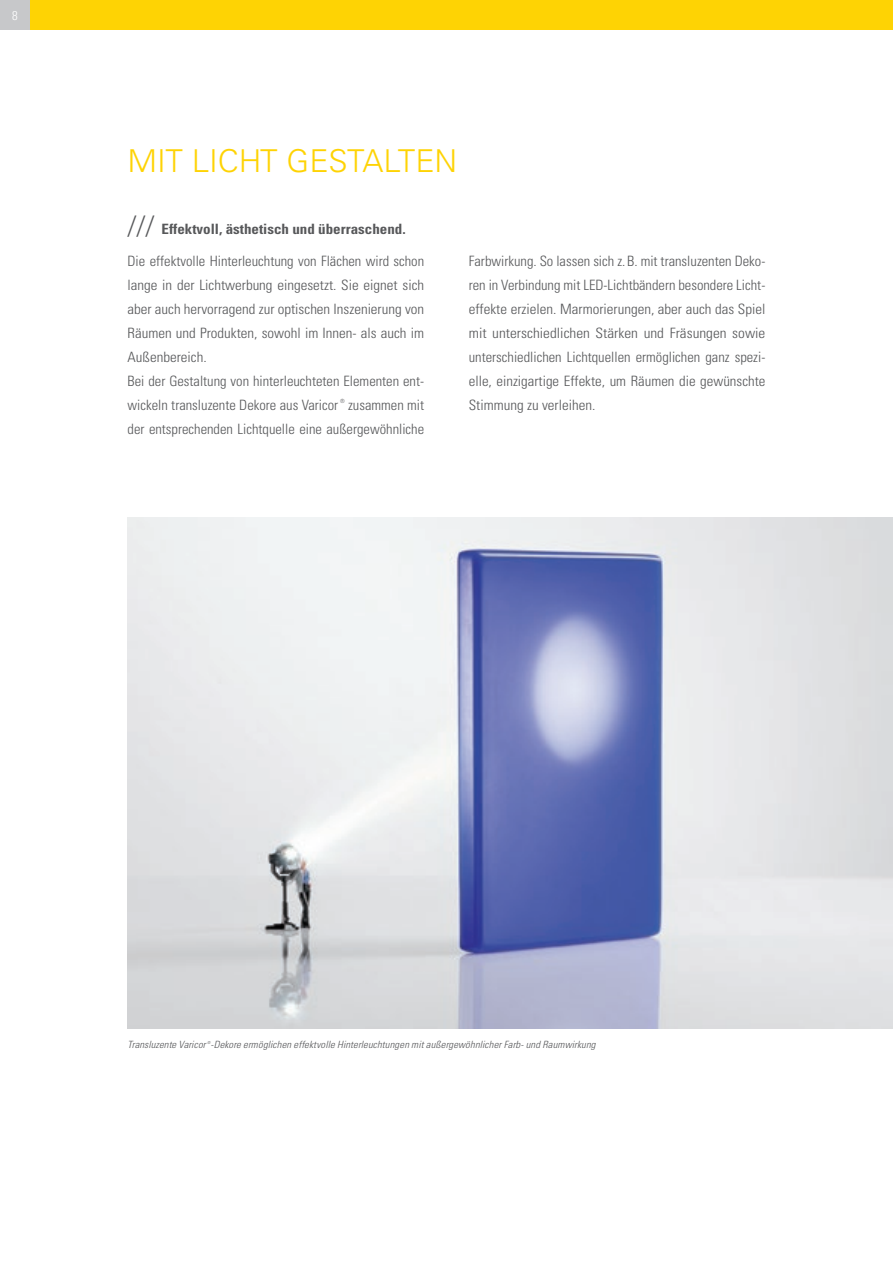
<style>
.page{position:relative;width:893px;height:1263px;background:#fff}
.page>*{position:absolute;margin:0;border:0;box-sizing:border-box;transform-origin:0 0}
.t1{font:300 31.5px "Univers LT Std";color:#fed304}
.t2{font:300 condensed 14.25px/24px "Univers LT Std";color:#57585a}
.t3{font:700 condensed 14.25px "Univers LT Std";color:#57585a;scale:1.05 1}
.t4{font:300 condensed 12.6px "Univers LT Std";color:#fff}
.t5{font:italic 300 condensed 10.05px "Univers LT Std";letter-spacing:.015em;color:#57585a;scale:1.05 1}
.t6{font:300 condensed 5.7px "Univers LT Std";color:#57585a}
.t7{font:italic 300 condensed 4.05px "Univers LT Std";color:#57585a;scale:1.05 1}
.s1{font-weight:300;font-size:25.65px}
</style>
<div class="page">
<img style="left:128px;top:518px;width:765px;height:510px">
<div style="left:0;top:0;width:893px;height:30px;background:#fed304"></div>
<div style="left:0;top:0;width:30px;height:30px;background:#c7c8ca"></div>
<p class="t4" style="left:12px;top:8px;width:7px">8</p>
<h1 class="t1" style="left:128px;top:141px;width:331px">MIT LICHT GESTALTEN</h1>
<p class="t3" style="left:128px;top:220px;width:266px"><span class="s1">///</span> Effektvoll, ästhetisch und überraschend.</p>
<p class="t2" style="left:128px;top:249px;width:298px">Die effektvolle Hinterleuchtung von Flächen wird schon lange in der Lichtwerbung eingesetzt. Sie eignet sich aber auch hervorragend zur optischen Inszenierung von Räumen und Produkten, sowohl im Innen- als auch im Außenbereich.<br>Bei der Gestaltung von hinterleuchteten Elementen ent&shy;wickeln transluzente Dekore aus Varicor</p>
<p class="t6" style="left:340px;top:398px;width:6px">®</p>
<p class="t2" style="left:128px;top:393px;width:298px;text-align:right">zusammen mit<br>der entsprechenden Lichtquelle eine außergewöhnliche</p>
<p class="t2" style="left:469px;top:249px;width:298px;text-align:justify">Farbwirkung. So lassen sich z.B. mit transluzenten Deko&shy;ren in Verbindung mit LED-Lichtbändern besondere Licht&shy;effekte erzielen. Marmorierungen, aber auch das Spiel mit unterschiedlichen Stärken und Fräsungen sowie unterschiedlichen Lichtquellen ermöglichen ganz spezi&shy;elle, einzigartige Effekte, um Räumen die gewünschte Stimmung zu verleihen.</p>
<p class="t5" style="left:128px;top:1038px;width:76px">Transluzente Varicor</p>
<p class="t7" style="left:207px;top:1040px;width:5px">®</p>
<p class="t5" style="left:210px;top:1038px;width:368px">-Dekore ermöglichen effektvolle Hinterleuchtungen mit außergewöhnlicher Farb- und Raumwirkung</p>
</div>
